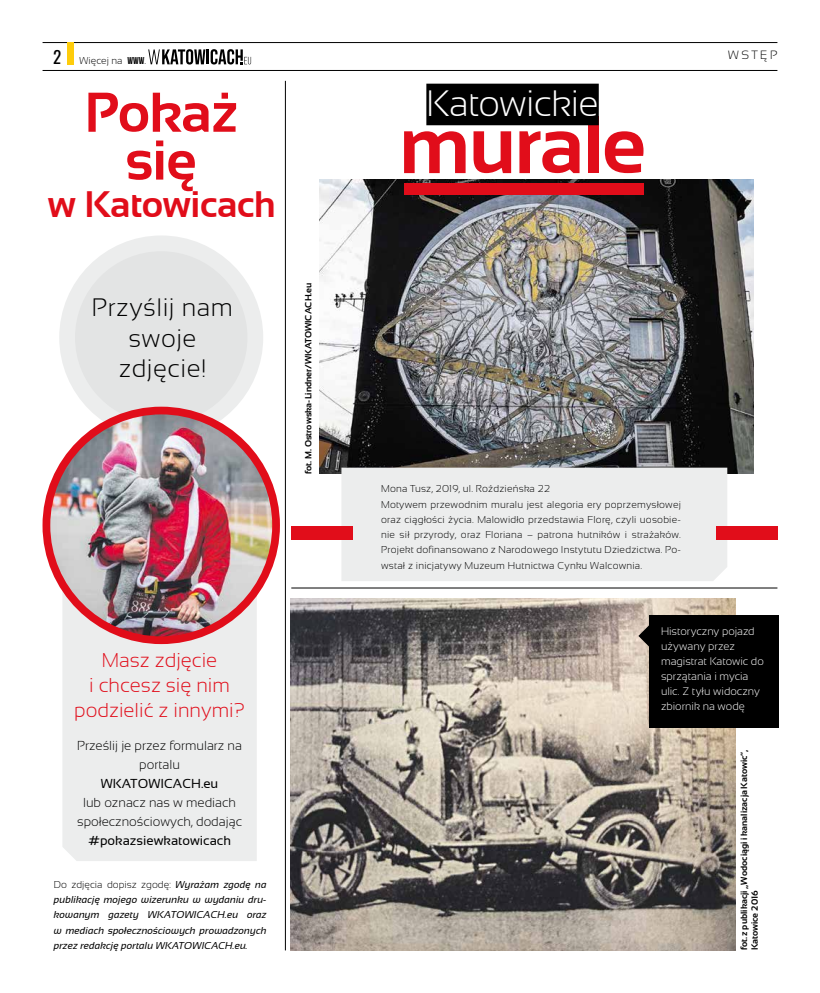
<style>
.page{position:relative;width:820px;height:993px;background:#fff}
.page>*{position:absolute;margin:0;border:0;box-sizing:border-box;transform-origin:0 0}
.t1{font:700 81.4px "Sansation";color:#e10d1a}
.t2{font:700 55.9px/47.8px "Sansation";color:#e10d1a;text-align:center}
.t3{font:700 36.9px "Sansation";color:#e10d1a}
.t4{font:300 36.7px "Sansation";letter-spacing:-.015em;color:#fff}
.t5{font:300 25.2px/30.3px "Sansation";letter-spacing:.02em;color:#000;text-align:center}
.t6{font:300 20px/25px "Sansation";color:#e10d1a;text-align:center}
.t7{font:300 13px/19px "Sansation";color:#000;text-align:center}
.t8{font:13px "Sansation";color:#000}
.t9{font:300 12px "Sansation";letter-spacing:.2em;color:#000}
.t10{font:300 11px/15px "Sansation";letter-spacing:-.005em;color:#fff}
.t11{font:300 10px/15.2px "Sansation";letter-spacing:.02em;color:#000}
.t12{font:italic 10px/15.2px "Sansation";color:#000;text-align:justify}
.t13{font:300 10px "Sansation";color:#000}
.t14{font:700 9px/10.8px "Sansation";color:#000}
.s1{font-family:"Oswald";font-weight:400;font-size:17px}
.s2{font-family:"Bebas Neue";font-weight:400}
.s3{font-weight:300;font-style:normal}
</style>
<div class="page">
<hr style="left:43px;top:42px;width:734px;height:1px;background:#000">
<svg style="left:148px;top:49px;width:103px;height:15px"></svg>
<hr style="left:43px;top:70px;width:734px;height:1px;background:#000">
<div style="left:67px;top:43px;width:6px;height:22px;background:#fecc0b"></div>
<div style="left:62px;top:585px;width:195px;height:275px;background:#eceded"></div>
<div style="left:59px;top:235px;width:204px;height:204px;background:#eceded;border-radius:50%"></div>
<div style="left:75px;top:251px;width:172px;height:172px;background:#e3e4e4;border-radius:50%"></div>
<img style="left:46px;top:410px;width:230px;height:230px;border-radius:115px">
<div style="left:42px;top:406px;width:238px;height:238px;border:8px solid #e10d1a;border-radius:50%"></div>
<hr style="left:285px;top:81px;width:1px;height:869px;background:#000">
<img style="left:319px;top:179px;width:434px;height:294px">
<div style="left:341px;top:467px;width:386px;height:114px;background:#eceded"></div>
<div style="left:426px;top:84px;width:172px;height:41px;background:#000"></div>
<div style="left:291px;top:526px;width:61px;height:13px;background:#e10d1a"></div>
<hr style="left:291px;top:587px;width:486px;height:1px;background:#000">
<img style="left:290px;top:598px;width:445px;height:352px">
<div style="left:648px;top:615px;width:130px;height:112px;background:#000"></div>
<svg style="left:638px;top:623px;width:11px;height:25px"></svg>
<div style="left:404px;top:183px;width:239px;height:11px;background:#e10d1a"></div>
<div style="left:715px;top:526px;width:62px;height:13px;background:#e10d1a"></div>
<p class="t13" style="left:53px;top:55px;width:94px"><span class="s1">2</span> Więcej na <span class="s2">WWW</span>.</p>
<p class="t9" style="left:727px;top:48px;width:51px">WSTĘp</p>
<h2 class="t2" style="left:84px;top:88px;width:155px">Pokaż się</h2>
<h3 class="t3" style="left:47px;top:183px;width:230px">w Katowicach</h3>
<h3 class="t5" style="left:92px;top:292px;width:143px">Przyślij nam swoje zdjęcie!</h3>
<p class="t14" style="left:303px;top:474px;width:193px;rotate:-90deg">fot. M. Ostrowska-Lindner/WKATOWICACH.eu</p>
<h3 class="t6" style="left:74px;top:647px;width:172px">Masz zdjęcie<br>i chcesz się nim podzielić z innymi?</h3>
<h3 class="t7" style="left:77px;top:736px;width:166px">Prześlij je przez formularz na portalu</h3>
<h3 class="t8" style="left:101px;top:776px;width:119px">WKATOWICACH.eu</h3>
<h3 class="t7" style="left:77px;top:793px;width:166px">lub oznacz nas w mediach społecznościowych, dodając</h3>
<h3 class="t8" style="left:88px;top:833px;width:144px">#pokazsiewkatowicach</h3>
<p class="t12" style="left:54px;top:876px;width:214px"><span class="s3">Do zdjęcia dopisz zgodę:</span> Wyrażam zgodę na publikację mojego wizerunku w wydaniu dru&shy;kowanym gazety WKATOWICACH.eu oraz w mediach społecznościowych prowadzonych przez redakcję portalu WKATOWICACH.eu.</p>
<h3 class="t4" style="left:426px;top:83px;width:174px">Katowickie</h3>
<h1 class="t1" style="left:399px;top:99px;width:249px">murale</h1>
<p class="t11" style="left:381px;top:481px;width:301px">Mona Tusz, 2019, ul. Roździeńska 22<br>Motywem przewodnim muralu jest alegoria ery poprzemysłowej oraz ciągłości życia. Malowidło przedstawia Florę, czyli uosobie&shy;nie sił przyrody, oraz Floriana – patrona hutników i strażaków.<br>Projekt dofinansowano z Narodowego Instytutu Dziedzictwa. Po&shy;wstał z inicjatywy Muzeum Hutnictwa Cynku Walcownia.</p>
<p class="t10" style="left:660px;top:623px;width:104px">Historyczny pojazd używany przez magistrat Katowic do sprzątania i mycia ulic. Z tyłu widoczny zbiornik na wodę</p>
<p class="t14" style="left:738px;top:950px;width:202px;rotate:-90deg">fot. z publikacji ,,Wodociągi i kanalizacja Katowic”,<br>Katowice 2016</p>
</div>
